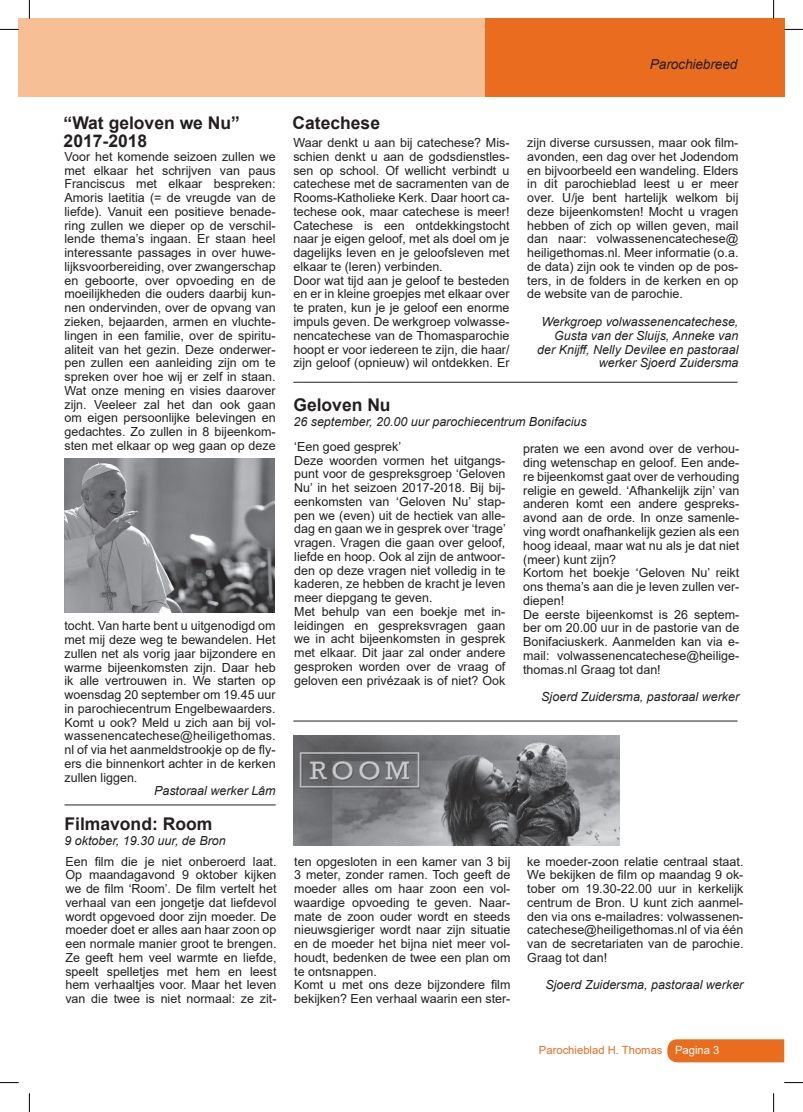
<style>
.page{position:relative;width:803px;height:1112px;background:#fff}
.page>*{position:absolute;margin:0;border:0;box-sizing:border-box;transform-origin:0 0}
.t1{font:700 17.5px/17.5px "Arial";color:#231f20}
.t2{font:italic 13.75px "Arial";letter-spacing:-.01em;color:#231f20}
.t3{font:12.5px/13.8px "Arial";color:#231f20;text-align:justify}
.t4{font:italic 12.5px/13.8px "Arial";color:#231f20;text-align:right}
.t5{font:11.25px "Arial";color:#ea6d1f}
.s1{color:#fff}
</style>
<div class="page">
<div style="left:19px;top:19px;width:473px;height:78px;background:#f7bf96"></div>
<div style="left:485px;top:19px;width:299px;height:78px;background:#ea6d1f"></div>
<div style="left:667px;top:1039px;width:117px;height:23px;background:#ea6d1f"></div>
<img style="left:65px;top:458px;width:209px;height:154px">
<img style="left:293px;top:735px;width:327px;height:110px">
<hr style="left:293px;top:382px;width:444px;height:1px;background:#231f20">
<hr style="left:293px;top:720px;width:444px;height:1px;background:#231f20">
<hr style="left:65px;top:804px;width:211px;height:1px;background:#231f20">
<svg style="left:0;top:29px;width:19px;height:1px"></svg>
<svg style="left:784px;top:29px;width:19px;height:1px"></svg>
<svg style="left:0;top:1082px;width:19px;height:1px"></svg>
<svg style="left:784px;top:1082px;width:19px;height:1px"></svg>
<svg style="left:29px;top:0;width:1px;height:19px"></svg>
<svg style="left:29px;top:1093px;width:1px;height:18px"></svg>
<svg style="left:773px;top:0;width:1px;height:19px"></svg>
<svg style="left:773px;top:1093px;width:1px;height:18px"></svg>
<p class="t2" style="left:650px;top:55px;width:89px">Parochiebreed</p>
<h1 class="t1" style="left:64px;top:114px;width:178px">“Wat geloven we Nu”<br>2017-2018</h1>
<h1 class="t1" style="left:292px;top:115px;width:89px">Catechese</h1>
<p class="t3" style="left:293px;top:136px;width:218px;text-align:left">Waar denkt u aan bij catechese? Mis&shy;schien denkt u aan de godsdienstles&shy;sen op school. Of wellicht verbindt u catechese met de sacramenten van de Rooms-Katholieke Kerk. Daar hoort ca&shy;techese ook, maar catechese is meer!<br>Catechese is een ontdekkingstocht naar je eigen geloof, met als doel om je dagelijks leven en je geloofsleven met elkaar te (leren) verbinden.<br>Door wat tijd aan je geloof te besteden en er in kleine groepjes met elkaar over te praten, kun je je geloof een enorme impuls geven. De werkgroep volwasse&shy;nencatechese van de Thomasparochie hoopt er voor iedereen te zijn, die haar/ zijn geloof (opnieuw) wil ontdekken. Er</p>
<p class="t3" style="left:527px;top:136px;width:213px">zijn diverse cursussen, maar ook film&shy;avonden, een dag over het Jodendom en bijvoorbeeld een wandeling. Elders in dit parochieblad leest u er meer over. U/je bent hartelijk welkom bij deze bijeenkomsten! Mocht u vragen hebben of zich op willen geven, mail dan naar: volwassenencatechese@ heiligethomas.nl. Meer informatie (o.a. de data) zijn ook te vinden op de pos&shy;ters, in de folders in de kerken en op de website van de parochie.</p>
<p class="t3" style="left:64px;top:149px;width:213px">Voor het komende seizoen zullen we met elkaar het schrijven van paus Franciscus met elkaar bespreken:<br>Amoris laetitia (= de vreugde van de liefde). Vanuit een positieve benade&shy;ring zullen we dieper op de verschil&shy;lende thema’s ingaan. Er staan heel interessante passages in over huwe&shy;lijksvoorbereiding, over zwangerschap en geboorte, over opvoeding en de moeilijkheden die ouders daarbij kun&shy;nen ondervinden, over de opvang van zieken, bejaarden, armen en vluchte&shy;lingen in een familie, over de spiritu&shy;aliteit van het gezin. Deze onderwer&shy;pen zullen een aanleiding zijn om te spreken over hoe wij er zelf in staan.<br>Wat onze mening en visies daarover zijn. Veeleer zal het dan ook gaan om eigen persoonlijke belevingen en gedachtes. Zo zullen in 8 bijeenkom&shy;sten met elkaar op weg gaan op deze</p>
<p class="t4" style="left:537px;top:315px;width:203px">Werkgroep volwassenencatechese,<br>Gusta van der Sluijs, Anneke van der Knijff, Nelly Devilee en pastoraal werker Sjoerd Zuidersma</p>
<h1 class="t1" style="left:293px;top:396px;width:99px">Geloven Nu</h1>
<p class="t4" style="left:293px;top:415px;width:295px">26 september, 20.00 uur parochiecentrum Bonifacius</p>
<p class="t3" style="left:294px;top:439px;width:213px;text-align:left">‘Een goed gesprek’<br>Deze woorden vormen het uitgangs&shy;punt voor de gespreksgroep ‘Geloven Nu’ in het seizoen 2017-2018. Bij bij&shy;eenkomsten van ‘Geloven Nu’ stap&shy;pen we (even) uit de hectiek van alle&shy;dag en gaan we in gesprek over ‘trage’ vragen. Vragen die gaan over geloof, liefde en hoop. Ook al zijn de antwoor&shy;den op deze vragen niet volledig in te kaderen, ze hebben de kracht je leven meer diepgang te geven.<br>Met behulp van een boekje met in&shy;leidingen en gespreksvragen gaan we in acht bijeenkomsten in gesprek met elkaar. Dit jaar zal onder andere gesproken worden over de vraag of geloven een privézaak is of niet? Ook</p>
<p class="t3" style="left:523px;top:442px;width:218px;text-align:left">praten we een avond over de verhou&shy;ding wetenschap en geloof. Een ande&shy;re bijeenkomst gaat over de verhouding religie en geweld. ‘Afhankelijk zijn’ van anderen komt een andere gespreks&shy;avond aan de orde. In onze samenle&shy;ving wordt onafhankelijk gezien als een hoog ideaal, maar wat nu als je dat niet (meer) kunt zijn?<br>Kortom het boekje ‘Geloven Nu’ reikt ons thema’s aan die je leven zullen ver&shy;diepen!<br>De eerste bijeenkomst is 26 septem&shy;ber om 20.00 uur in de pastorie van de Bonifaciuskerk. Aanmelden kan via e&shy;mail: volwassenencatechese@heilige&shy;thomas.nl Graag tot dan!</p>
<p class="t4" style="left:541px;top:689px;width:199px">Sjoerd Zuidersma, pastoraal werker</p>
<p class="t3" style="left:64px;top:618px;width:213px">tocht. Van harte bent u uitgenodigd om met mij deze weg te bewandelen. Het zullen net als vorig jaar bijzondere en warme bijeenkomsten zijn. Daar heb ik alle vertrouwen in. We starten op woensdag 20 september om 19.45 uur in parochiecentrum Engelbewaarders.<br>Komt u ook? Meld u zich aan bij vol&shy;wassenencatechese@heiligethomas. nl of via het aanmeldstrookje op de fly&shy;ers die binnenkort achter in de kerken zullen liggen.</p>
<p class="t4" style="left:154px;top:784px;width:123px">Pastoraal werker Lâm</p>
<h1 class="t1" style="left:65px;top:815px;width:149px">Filmavond: Room</h1>
<p class="t4" style="left:65px;top:834px;width:163px">9 oktober, 19.30 uur, de Bron</p>
<p class="t3" style="left:65px;top:854px;width:213px">Een film die je niet onberoerd laat.<br>Op maandagavond 9 oktober kijken we de film ‘Room’. De film vertelt het verhaal van een jongetje dat liefdevol wordt opgevoed door zijn moeder. De moeder doet er alles aan haar zoon op een normale manier groot te brengen.<br>Ze geeft hem veel warmte en liefde, speelt spelletjes met hem en leest hem verhaaltjes voor. Maar het leven van die twee is niet normaal: ze zit-</p>
<p class="t3" style="left:294px;top:854px;width:218px;text-align:left">ten opgesloten in een kamer van 3 bij 3 meter, zonder ramen. Toch geeft de moeder alles om haar zoon een vol&shy;waardige opvoeding te geven. Naar&shy;mate de zoon ouder wordt en steeds nieuwsgieriger wordt naar zijn situatie en de moeder het bijna niet meer vol&shy;houdt, bedenken de twee een plan om te ontsnappen.<br>Komt u met ons deze bijzondere film bekijken? Een verhaal waarin een ster-</p>
<p class="t3" style="left:527px;top:854px;width:218px">ke moeder-zoon relatie centraal staat.<br>We bekijken de film op maandag 9 ok&shy;tober om 19.30-22.00 uur in kerkelijk centrum de Bron. U kunt zich aanmel&shy;den via ons e-mailadres: volwassenen&shy;catechese@heiligethomas.nl of via één van de secretariaten van de parochie.<br>Graag tot dan!</p>
<p class="t4" style="left:545px;top:978px;width:199px">Sjoerd Zuidersma, pastoraal werker</p>
<p class="t5" style="left:539px;top:1042px;width:182px">Parochieblad H. Thomas <span class="s1">Pagina 3</span></p>
</div>
